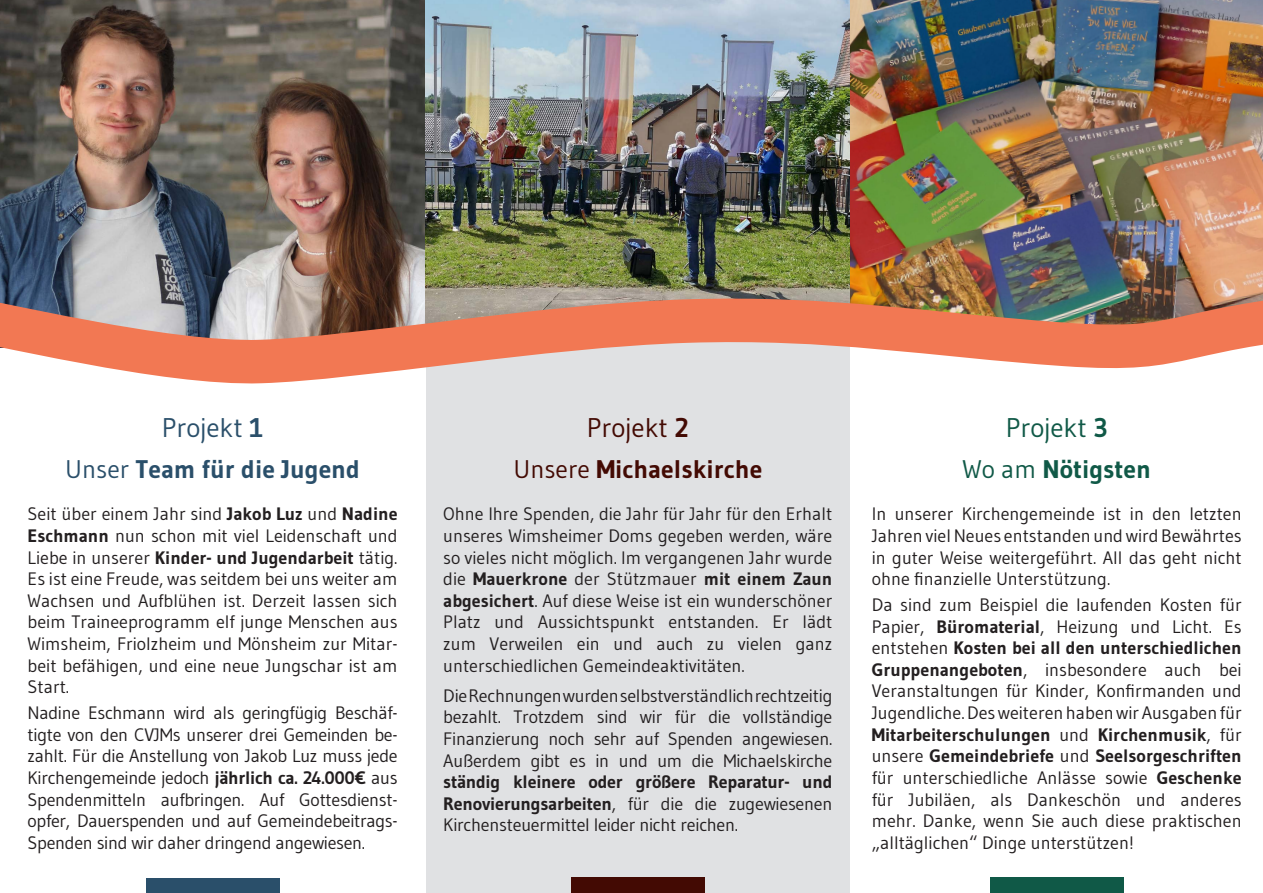
<style>
.page{position:relative;width:1263px;height:893px;background:#fff}
.page>*{position:absolute;margin:0;border:0;box-sizing:border-box;transform-origin:0 0}
.t1{font:27px "Gudea";color:#2a4f6a}
.t2{font:27px "Gudea";color:#430a03}
.t3{font:27px "Gudea";color:#105947}
.t4{font:700 25.5px "Gudea";color:#2a4f6a}
.t5{font:700 25.5px "Gudea";color:#430a03}
.t6{font:700 25.5px "Gudea";color:#105947}
.t7{font:18px/21.6px "Gudea";color:#231f20;text-align:justify}
.s1{font-weight:700}
.s2{font-weight:400}
</style>
<div class="page">
<div style="left:425px;top:0;width:425px;height:893px;background:#e0e1e3"></div>
<img style="left:0;top:0;width:425px;height:263px">
<img style="left:425px;top:0;width:838px;height:263px">
<img style="left:0;top:263px;width:1263px;height:137px">
<div style="left:146px;top:878px;width:134px;height:15px;background:#2a4f6a"></div>
<div style="left:571px;top:877px;width:134px;height:16px;background:#430a03"></div>
<div style="left:990px;top:877px;width:134px;height:16px;background:#105947"></div>
<h1 class="t1" style="left:162px;top:410px;width:103px">Projekt <span class="s1">1</span></h1>
<h2 class="t4" style="left:65px;top:453px;width:296px"><span class="s2">Unser</span> Team für die Jugend</h2>
<p class="t7" style="left:28px;top:503px;width:371px">Seit über einem Jahr sind <span class="s1">Jakob Luz</span> und <span class="s1">Nadine Eschmann</span> nun schon mit viel Leidenschaft und Liebe in unserer <span class="s1">Kinder- und Jugendarbeit</span> tätig.<br>Es ist eine Freude, was seitdem bei uns weiter am Wachsen und Aufblühen ist. Derzeit lassen sich beim Traineeprogramm elf junge Menschen aus Wimsheim, Friolzheim und Mönsheim zur Mitar&shy;beit befähigen, und eine neue Jungschar ist am Start.</p>
<p class="t7" style="left:28px;top:702px;width:371px">Nadine Eschmann wird als geringfügig Beschäf&shy;tigte von den CVJMs unserer drei Gemeinden be&shy;zahlt. Für die Anstellung von Jakob Luz muss jede Kirchengemeinde jedoch <span class="s1">jährlich ca. 24.000€</span> aus Spendenmitteln aufbringen. Auf Gottesdienst&shy;opfer, Dauerspenden und auf Gemeindebeitrags-Spenden sind wir daher dringend angewiesen.</p>
<h1 class="t2" style="left:587px;top:411px;width:103px">Projekt <span class="s1">2</span></h1>
<h2 class="t5" style="left:513px;top:453px;width:250px"><span class="s2">Unsere</span> Michaelskirche</h2>
<p class="t7" style="left:443px;top:503px;width:391px">Ohne Ihre Spenden, die Jahr für Jahr für den Erhalt unseres Wimsheimer Doms gegeben werden, wäre so vieles nicht möglich. Im vergangenen Jahr wurde die <span class="s1">Mauerkrone</span> der Stützmauer <span class="s1">mit einem Zaun abgesichert</span>. Auf diese Weise ist ein wunderschöner Platz und Aussichtspunkt entstanden. Er lädt zum Verweilen ein und auch zu vielen ganz unterschiedlichen Gemeindeaktivitäten.</p>
<p class="t7" style="left:443px;top:684px;width:391px">Die Rechnungen wurden selbstverständlich rechtzeitig bezahlt. Trotzdem sind wir für die vollständige Finanzierung noch sehr auf Spenden angewiesen.<br>Außerdem gibt es in und um die Michaelskirche</p>
<p class="t7" style="left:443px;top:771px;width:391px"><span class="s1">ständig kleinere oder größere Reparatur- und Renovierungsarbeiten</span>, für die die zugewiesenen Kirchensteuermittel leider nicht reichen.</p>
<h1 class="t3" style="left:1006px;top:410px;width:103px">Projekt <span class="s1">3</span></h1>
<h2 class="t6" style="left:962px;top:453px;width:190px"><span class="s2">Wo am</span> Nötigsten</h2>
<p class="t7" style="left:872px;top:503px;width:371px">In unserer Kirchengemeinde ist in den letzten Jahren viel Neues entstanden und wird Bewährtes in guter Weise weitergeführt. All das geht nicht ohne finanzielle Unterstützung.</p>
<p class="t7" style="left:872px;top:594px;width:371px">Da sind zum Beispiel die laufenden Kosten für Papier, <span class="s1">Büromaterial</span>, Heizung und Licht. Es entstehen <span class="s1">Kosten bei all den unterschiedlichen Gruppenangeboten</span>, insbesondere auch bei Veranstaltungen für Kinder, Konfirmanden und Jugendliche. Des weiteren haben wir Ausgaben für <span class="s1">Mitarbeiterschulungen</span> und <span class="s1">Kirchenmusik</span>, für unsere <span class="s1">Gemeindebriefe</span> und <span class="s1">Seelsorgeschriften </span>für unterschiedliche Anlässe sowie <span class="s1">Geschenke </span>für Jubiläen, als Dankeschön und anderes mehr. Danke, wenn Sie auch diese praktischen „alltäglichen“ Dinge unterstützen!</p>
</div>
